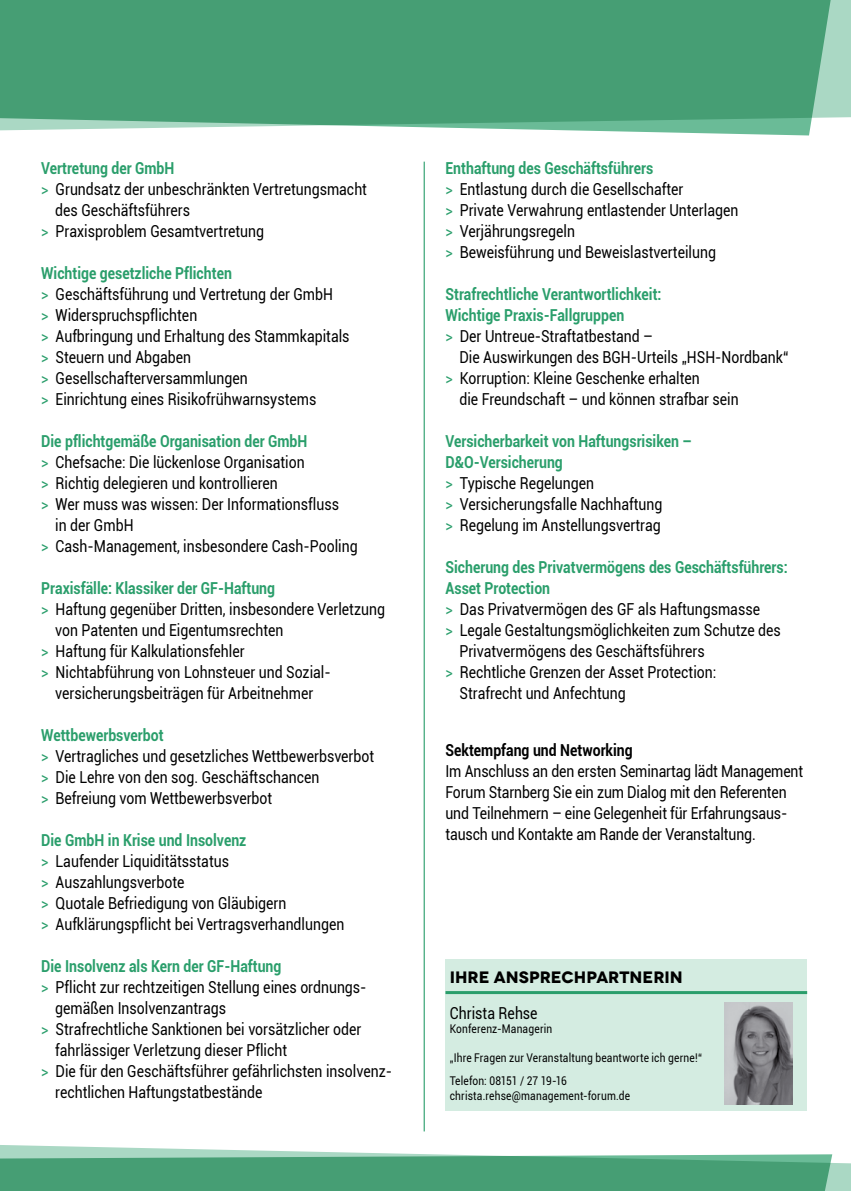
<style>
.page{position:relative;width:851px;height:1191px;background:#fff}
.page>*{position:absolute;margin:0;border:0;box-sizing:border-box;transform-origin:0 0}
.t1{font:16.5px/21px "Roboto";color:#000;scale:.85 1}
.t2{font:700 16.5px "Roboto";color:#2a9e6b;scale:.85 1}
.t3{font:700 16.5px/36px "Novecentowide";color:#000}
.t4{font:12px/23.4px "Roboto";letter-spacing:.015em;color:#000;scale:.85 1}
.s1{color:#2a9e6b}
.s2{font-weight:700;color:#2a9e6b}
.s3{font-weight:700}
.s4{font-family:"Roboto";font-weight:400}
</style>
<div class="page">
<div style="left:445px;top:959px;width:362px;height:151px;background:#d4ece1"></div>
<div style="left:832px;top:0;width:18px;height:118px;background:#aad8c4"></div>
<svg style="left:0;top:0;width:832px;height:135px;background:#52a47d"></svg>
<hr style="left:423px;top:162px;width:1px;height:969px;background:#2a9e6b">
<svg style="left:0;top:1145px;width:850px;height:46px"></svg>
<hr style="left:445px;top:991px;width:362px;height:3px;background:#2a9e6b">
<img style="left:724px;top:1002px;width:68px;height:102px">
<p class="t2" style="left:41px;top:156px;width:158px">Vertretung der GmbH</p>
<p class="t1" style="left:41px;top:178px;width:384px"><span class="s1">&gt;</span> Grundsatz der unbeschränkten Vertretungsmacht</p>
<p class="t1" style="left:55px;top:199px;width:160px">des Geschäftsführers</p>
<p class="t1" style="left:41px;top:220px;width:264px"><span class="s1">&gt;</span> Praxisproblem Gesamtvertretung</p>
<p class="t1" style="left:41px;top:262px;width:364px"><span class="s2">Wichtige gesetzliche Pflichten<br></span><span class="s1">&gt;</span> Geschäftsführung und Vertretung der GmbH<br><span class="s1">&gt;</span> Widerspruchspflichten<br><span class="s1">&gt;</span> Aufbringung und Erhaltung des Stammkapitals <span class="s1">&gt;</span> Steuern und Abgaben<br><span class="s1">&gt;</span> Gesellschafterversammlungen<br><span class="s1">&gt;</span> Einrichtung eines Risikofrühwarnsystems</p>
<p class="t2" style="left:41px;top:429px;width:314px">Die pflichtgemäße Organisation der GmbH</p>
<p class="t1" style="left:41px;top:451px;width:311px"><span class="s1">&gt;</span> Chefsache: Die lückenlose Organisation</p>
<p class="t1" style="left:41px;top:472px;width:280px"><span class="s1">&gt;</span> Richtig delegieren und kontrollieren</p>
<p class="t1" style="left:41px;top:493px;width:352px"><span class="s1">&gt;</span> Wer muss was wissen: Der Informationsfluss</p>
<p class="t1" style="left:55px;top:514px;width:94px">in der GmbH</p>
<p class="t1" style="left:41px;top:535px;width:374px"><span class="s1">&gt;</span> Cash-Management, insbesondere Cash-Pooling</p>
<p class="t2" style="left:41px;top:576px;width:276px">Praxisfälle: Klassiker der GF-Haftung</p>
<p class="t1" style="left:41px;top:598px;width:406px"><span class="s1">&gt;</span> Haftung gegenüber Dritten, insbesondere Verletzung</p>
<p class="t1" style="left:55px;top:619px;width:270px">von Patenten und Eigentumsrechten</p>
<p class="t1" style="left:41px;top:640px;width:241px"><span class="s1">&gt;</span> Haftung für Kalkulationsfehler</p>
<p class="t1" style="left:41px;top:661px;width:342px"><span class="s1">&gt;</span> Nichtabführung von Lohnsteuer und Sozial-</p>
<p class="t1" style="left:55px;top:682px;width:305px">versicherungsbeiträgen für Arbeitnehmer</p>
<p class="t1" style="left:41px;top:724px;width:393px"><span class="s2">Wettbewerbsverbot<br></span><span class="s1">&gt;</span> Vertragliches und gesetzliches Wettbewerbsverbot <span class="s1">&gt;</span> Die Lehre von den sog. Geschäftschancen<br><span class="s1">&gt;</span> Befreiung vom Wettbewerbsverbot</p>
<p class="t1" style="left:41px;top:829px;width:358px"><span class="s2">Die GmbH in Krise und Insolvenz<br></span><span class="s1">&gt;</span> Laufender Liquiditätsstatus<br><span class="s1">&gt;</span> Auszahlungsverbote<br><span class="s1">&gt;</span> Quotale Befriedigung von Gläubigern<br><span class="s1">&gt;</span> Aufklärungspflicht bei Vertragsverhandlungen</p>
<p class="t2" style="left:41px;top:955px;width:284px">Die Insolvenz als Kern der GF-Haftung</p>
<p class="t1" style="left:41px;top:976px;width:384px"><span class="s1">&gt;</span> Pflicht zur rechtzeitigen Stellung eines ordnungs-</p>
<p class="t1" style="left:55px;top:997px;width:202px">gemäßen Insolvenzantrags</p>
<p class="t1" style="left:41px;top:1018px;width:378px"><span class="s1">&gt;</span> Strafrechtliche Sanktionen bei vorsätzlicher oder</p>
<p class="t1" style="left:55px;top:1039px;width:274px">fahrlässiger Verletzung dieser Pflicht</p>
<p class="t1" style="left:41px;top:1060px;width:414px"><span class="s1">&gt;</span> Die für den Geschäftsführer gefährlichsten insolvenz-</p>
<p class="t1" style="left:55px;top:1081px;width:245px">rechtlichen Haftungstatbestände</p>
<p class="t1" style="left:445px;top:157px;width:346px"><span class="s2">Enthaftung des Geschäftsführers<br></span><span class="s1">&gt;</span> Entlastung durch die Gesellschafter<br><span class="s1">&gt;</span> Private Verwahrung entlastender Unterlagen <span class="s1">&gt;</span> Verjährungsregeln<br><span class="s1">&gt;</span> Beweisführung und Beweislastverteilung</p>
<p class="t2" style="left:445px;top:282px;width:255px">Strafrechtliche Verantwortlichkeit:</p>
<p class="t2" style="left:445px;top:303px;width:212px">Wichtige Praxis-Fallgruppen</p>
<p class="t1" style="left:445px;top:325px;width:245px"><span class="s1">&gt;</span> Der Untreue-Straftatbestand –</p>
<p class="t1" style="left:459px;top:346px;width:388px">Die Auswirkungen des BGH-Urteils „HSH-Nordbank“</p>
<p class="t1" style="left:445px;top:367px;width:301px"><span class="s1">&gt;</span> Korruption: Kleine Geschenke erhalten</p>
<p class="t1" style="left:459px;top:388px;width:330px">die Freundschaft – und können strafbar sein</p>
<p class="t1" style="left:445px;top:430px;width:292px"><span class="s2">Versicherbarkeit von Haftungsrisiken –<br>D&amp;O-Versicherung<br></span><span class="s1">&gt;</span> Typische Regelungen<br><span class="s1">&gt;</span> Versicherungsfalle Nachhaftung<br><span class="s1">&gt;</span> Regelung im Anstellungsvertrag</p>
<p class="t2" style="left:445px;top:555px;width:404px">Sicherung des Privatvermögens des Geschäftsführers:</p>
<p class="t2" style="left:445px;top:576px;width:125px">Asset Protection</p>
<p class="t1" style="left:445px;top:598px;width:371px"><span class="s1">&gt;</span> Das Privatvermögen des GF als Haftungsmasse</p>
<p class="t1" style="left:445px;top:619px;width:396px"><span class="s1">&gt;</span> Legale Gestaltungsmöglichkeiten zum Schutze des</p>
<p class="t1" style="left:459px;top:640px;width:290px">Privatvermögens des Geschäftsführers</p>
<p class="t1" style="left:445px;top:661px;width:320px"><span class="s1">&gt;</span> Rechtliche Grenzen der Asset Protection:</p>
<p class="t1" style="left:459px;top:682px;width:197px">Strafrecht und Anfechtung</p>
<p class="t1" style="left:445px;top:739px;width:422px"><span class="s3">Sektempfang und Networking<br></span>Im Anschluss an den ersten Seminartag lädt Management Forum Starnberg Sie ein zum Dialog mit den Referenten und Teilnehmern – eine Gelegenheit für Erfahrungsaus&shy;tausch und Kontakte am Rande der Veranstaltung.</p>
<p class="t3" style="left:449px;top:959px;width:234px">IHRE ANSPRECHPARTNERIN<br><span class="s4">Christa Rehse</span></p>
<p class="t4" style="left:449px;top:1016px;width:122px">Konferenz-Managerin</p>
<p class="t4" style="left:449px;top:1045px;width:298px">„Ihre Fragen zur Veranstaltung beantworte ich gerne!“<br>Telefon: 08151 / 27 19-16</p>
<p class="t4" style="left:449px;top:1083px;width:214px">christa.rehse@management-forum.de</p>
</div>
